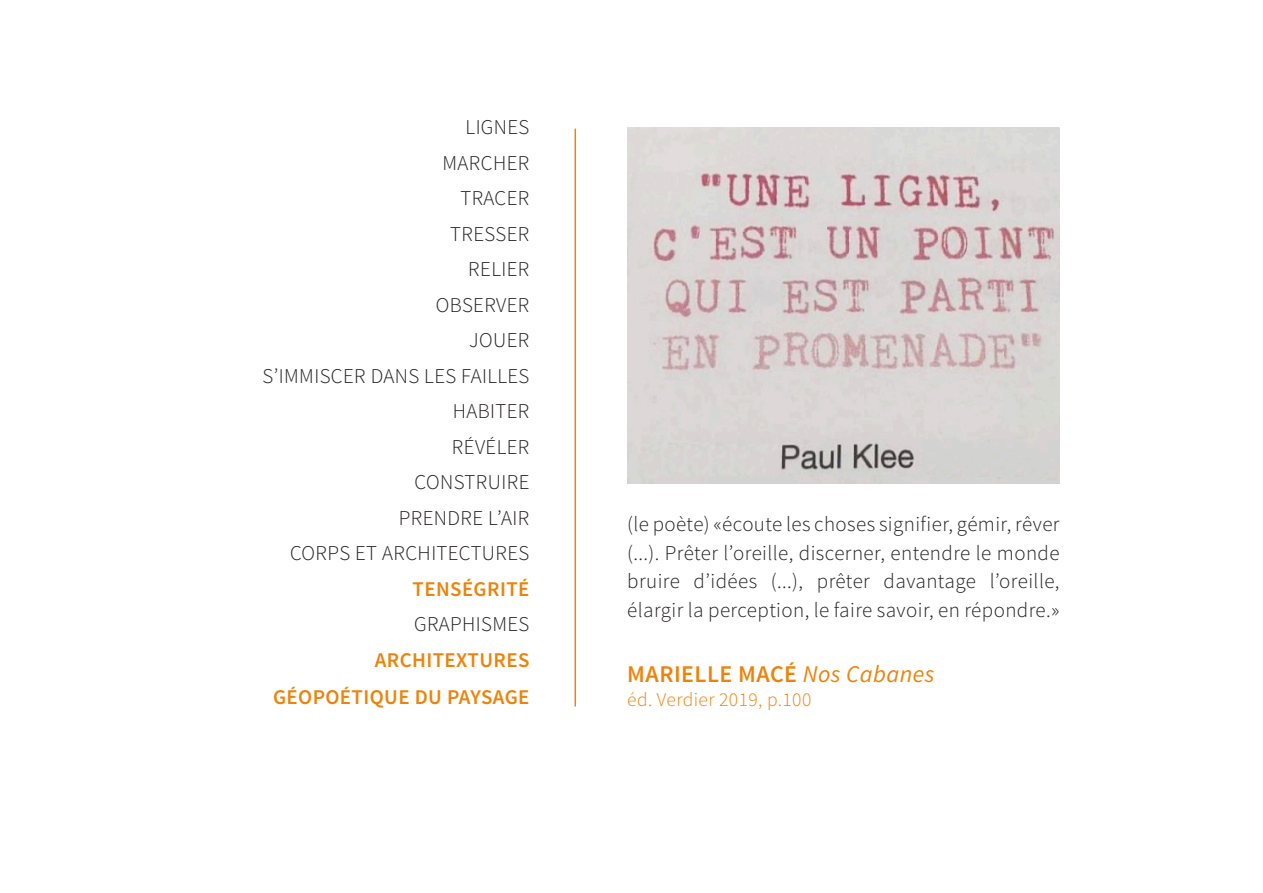
<style>
.page{position:relative;width:1263px;height:893px;background:#fff}
.page>*{position:absolute;margin:0;border:0;box-sizing:border-box;transform-origin:0 0}
.t1{font:600 24px "Source Sans Pro";letter-spacing:.02em;color:#eb840c}
.t2{font:300 21px/28.5px "Source Sans Pro";letter-spacing:.02em;color:#231f20;text-align:justify}
.t3{font:600 21px "Source Sans Pro";letter-spacing:.02em;color:#eb840c}
.t4{font:300 19.5px "Source Sans Pro";letter-spacing:.02em;color:#eb840c}
.s1{font-weight:400;font-style:italic}
</style>
<div class="page">
<hr style="left:574px;top:129px;width:2px;height:577px;background:#eb840c">
<img style="left:627px;top:128px;width:432px;height:356px">
<p class="t2" style="left:466px;top:113px;width:65px">LIGNES</p>
<p class="t2" style="left:442px;top:149px;width:88px">MARCHER</p>
<p class="t2" style="left:460px;top:184px;width:71px">TRACER</p>
<p class="t2" style="left:450px;top:220px;width:81px">TRESSER</p>
<p class="t2" style="left:468px;top:255px;width:63px">RELIER</p>
<p class="t2" style="left:436px;top:291px;width:95px">OBSERVER</p>
<p class="t2" style="left:469px;top:326px;width:62px">JOUER</p>
<p class="t2" style="left:263px;top:362px;width:268px">S’IMMISCER DANS LES FAILLES</p>
<p class="t2" style="left:453px;top:397px;width:78px">HABITER</p>
<p class="t2" style="left:452px;top:433px;width:79px">RÉVÉLER</p>
<p class="t2" style="left:414px;top:468px;width:116px">CONSTRUIRE</p>
<p class="t2" style="left:399px;top:504px;width:132px">PRENDRE L’AIR</p>
<p class="t2" style="left:290px;top:539px;width:241px">CORPS ET ARCHITECTURES</p>
<p class="t3" style="left:413px;top:575px;width:118px">TENSÉGRITÉ</p>
<p class="t2" style="left:414px;top:610px;width:117px">GRAPHISMES</p>
<p class="t3" style="left:375px;top:647px;width:156px">ARCHITEXTURES</p>
<p class="t3" style="left:273px;top:684px;width:258px">GÉOPOÉTIQUE DU PAYSAGE</p>
<p class="t2" style="left:627px;top:510px;width:434px">(le poète) «écoute les choses signifier, gémir, rêver (...). Prêter l’oreille, discerner, entendre le monde bruire d’idées (...), prêter davantage l’oreille, élargir la perception, le faire savoir, en répondre.»</p>
<p class="t1" style="left:627px;top:659px;width:309px">MARIELLE MACÉ <span class="s1">Nos Cabanes</span></p>
<p class="t4" style="left:627px;top:687px;width:186px">éd. Verdier 2019, p.100</p>
</div>
